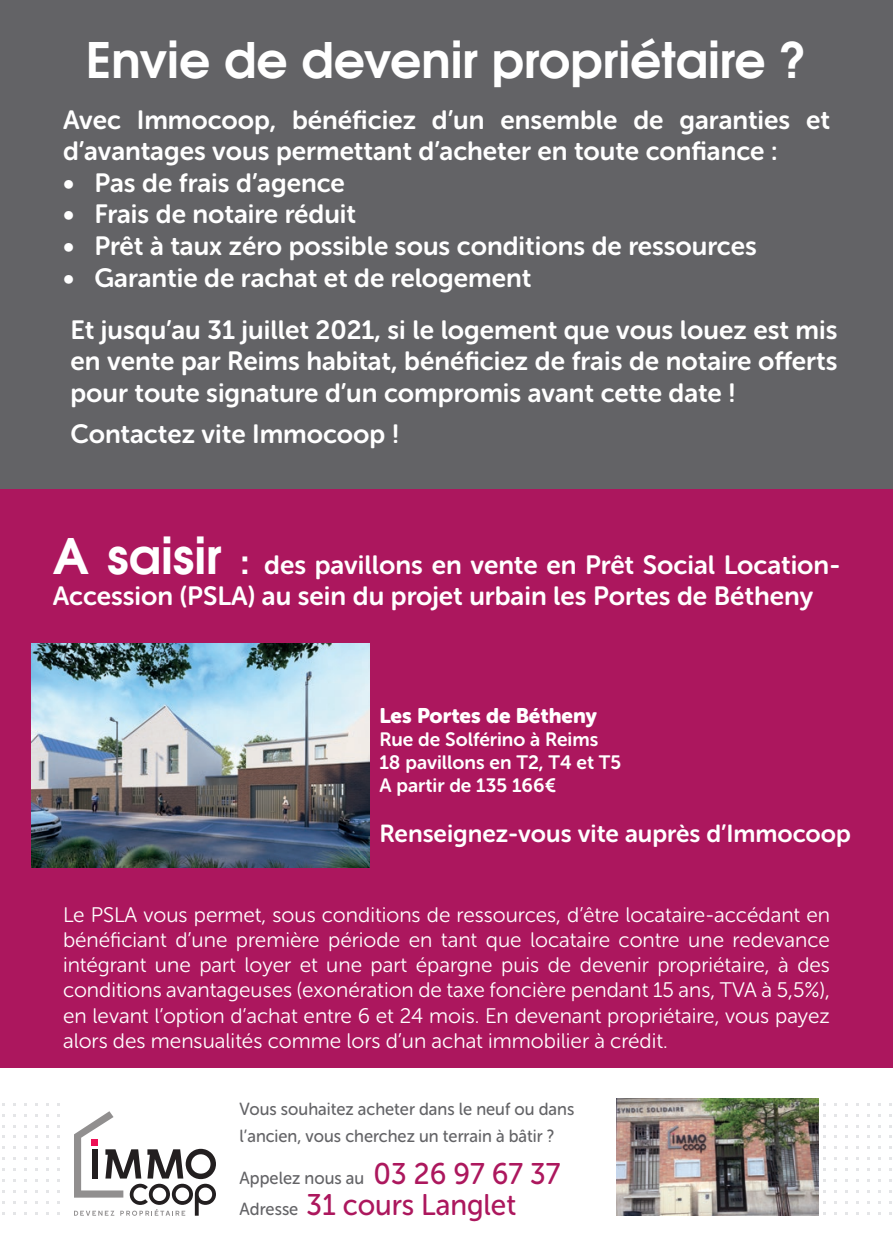
<style>
.page{position:relative;width:893px;height:1241px;background:#fff}
.page>*{position:absolute;margin:0;border:0;box-sizing:border-box;transform-origin:0 0}
.t1{font:700 49px "Te X Gyre Adventor";color:#fff}
.t2{font:29.75px "Museo Sans Rounded 500";color:#ac175d;scale:.95 1}
.t3{font:26.25px/31.5px "Museo Sans Rounded 700";color:#fff}
.t4{font:24.5px "Museo Sans Rounded 700";color:#fff}
.t5{font:21px/25.2px "Museo Sans Rounded 300";color:#fff;text-align:justify}
.t6{font:21px "Museo Sans Rounded 900";color:#fff}
.t7{font:19.25px/23.1px "Museo Sans Rounded 700";color:#fff}
.t8{font:17.5px/26.2px "Museo Sans Rounded 500";color:#636366;scale:.95 1}
.s1{font-family:"Te X Gyre Adventor";font-weight:700;font-size:49px}
.s2{font-family:"Te X Gyre Adventor";font-weight:700;font-size:35px}
.s3{font-size:29.75px;color:#ac175d}
.s4{font-size:17.5px;color:#636366}
</style>
<div class="page">
<div style="left:0;top:0;width:893px;height:270px;background:#636366"></div>
<div style="left:0;top:258px;width:893px;height:807px;background:#636366"></div>
<img style="left:617px;top:1098px;width:201px;height:117px">
<svg style="left:74px;top:1111px;width:142px;height:104px"></svg>
<div style="left:0;top:489px;width:893px;height:578px;background:#ac175e"></div>
<img style="left:32px;top:643px;width:337px;height:224px">
<h1 class="t1" style="left:86px;top:18px;width:723px">Envie de devenir propriétaire ?</h1>
<p class="t3" style="left:63px;top:104px;width:768px">Avec Immocoop, bénéficiez d’un ensemble de garanties et d’avantages vous permettant d’acheter en toute confiance :</p>
<p class="t3" style="left:63px;top:167px;width:283px">• Pas de frais d’agence</p>
<p class="t3" style="left:63px;top:199px;width:295px">• Frais de notaire réduit</p>
<p class="t3" style="left:63px;top:230px;width:695px">• Prêt à taux zéro possible sous conditions de ressources</p>
<p class="t3" style="left:63px;top:251px;width:776px;line-height:52.1px">• Garantie de rachat et de relogement<br>Et jusqu’au 31 juillet 2021, si le logement que vous louez est mis</p>
<p class="t3" style="left:70px;top:345px;width:768px">en vente par Reims habitat, bénéficiez de frais de notaire offerts pour toute signature d’un compromis avant cette date !</p>
<p class="t3" style="left:70px;top:418px;width:330px">Contactez vite Immocoop !</p>
<p class="t3" style="left:53px;top:548px;width:789px"><span class="s1">A saisir</span> <span class="s2">:</span> des pavillons en vente en Prêt Social Location-<br>Accession (PSLA) au sein du projet urbain les Portes de Bétheny</p>
<p class="t6" style="left:379px;top:703px;width:219px">Les Portes de Bétheny</p>
<p class="t7" style="left:379px;top:728px;width:243px">Rue de Solférino à Reims<br>18 pavillons en T2, T4 et T5<br>A partir de 135 166€</p>
<p class="t4" style="left:379px;top:819px;width:473px">Renseignez-vous vite auprès d’Immocoop</p>
<p class="t5" style="left:63px;top:901px;width:768px">Le PSLA vous permet, sous conditions de ressources, d’être locataire-accédant en bénéficiant d’une première période en tant que locataire contre une redevance intégrant une part loyer et une part épargne puis de devenir propriétaire, à des conditions avantageuses (exonération de taxe foncière pendant 15 ans, TVA à 5,5%), en levant l’option d’achat entre 6 et 24 mois. En devenant propriétaire, vous payez alors des mensualités comme lors d’un achat immobilier à crédit.</p>
<p class="t8" style="left:240px;top:1096px;width:354px">Vous souhaitez acheter dans le neuf ou dans l’ancien, vous cherchez un terrain à bâtir ?</p>
<p class="t8" style="left:240px;top:1164px;width:339px">Appelez nous au <span class="s3">03 26 97 67 37</span></p>
<p class="t2" style="left:240px;top:1187px;width:292px"><span class="s4">Adresse</span> 31 cours Langlet</p>
</div>
